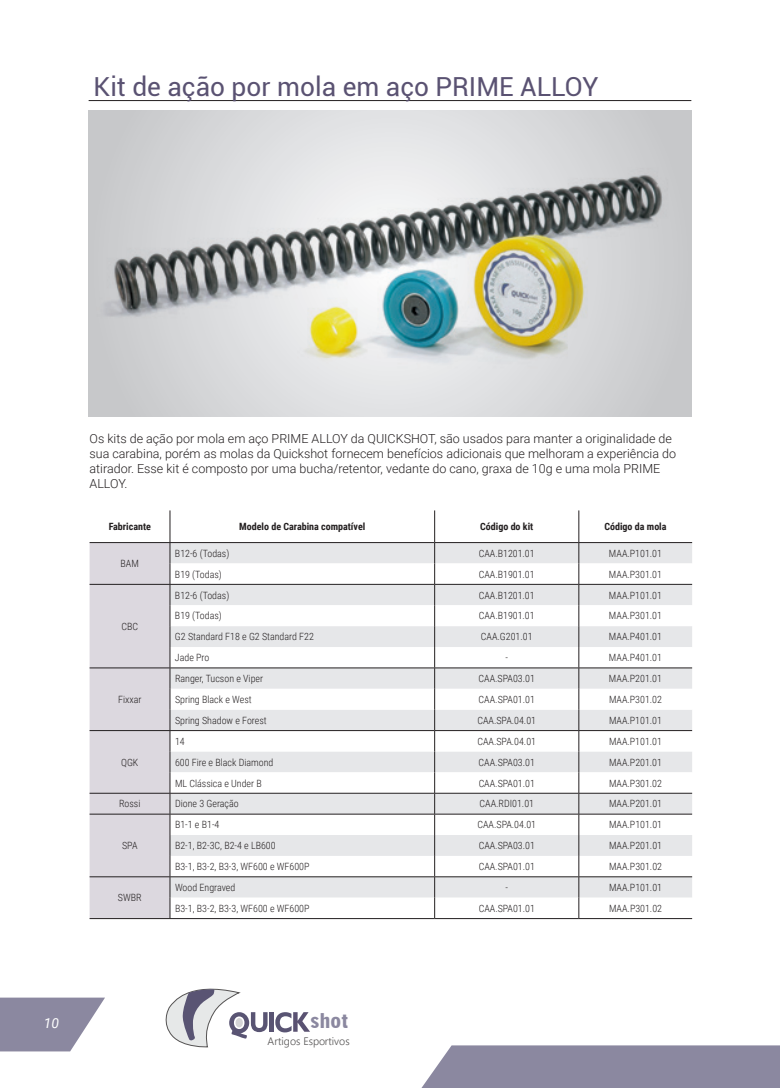
<style>
.page{position:relative;width:780px;height:1088px;background:#fff}
.page>*{position:absolute;margin:0;border:0;box-sizing:border-box;transform-origin:0 0}
.t1{font:26.25px "Roboto";color:#5a5272}
.t2{font:19.5px "Geometric 706 BT Black Condensed B";color:#8b88a0;scale:1.16 1}
.t3{font:italic 13.75px "Roboto";color:#fff}
.t4{font:300 12.5px/15px "Roboto";color:#231f20}
.t5{font:300 10.88px "Segoe UI";color:#545252}
.t6{font:300 10px "Roboto Condensed";color:#231f20}
.t7{font:700 10px "Roboto Condensed";color:#231f20}
</style>
<div class="page">
<div style="left:421px;top:1045px;width:359px;height:43px;background:#8b88a0"></div>
<svg style="left:0;top:997px;width:105px;height:54px"></svg>
<div style="left:269px;top:1012px;width:5px;height:20px;background:#595473"></div>
<svg style="left:275px;top:1012px;width:35px;height:20px"></svg>
<svg style="left:165px;top:988px;width:102px;height:60px"></svg>
<hr style="left:89px;top:100px;width:602px;height:1px;background:#231f20">
<img style="left:89px;top:110px;width:602px;height:306px">
<div style="left:171px;top:543px;width:521px;height:20px;background:#e6e7e9"></div>
<svg style="left:171px;top:563px;width:521px;height:355px"></svg>
<div style="left:90px;top:543px;width:81px;height:375px;background:#dcd8df"></div>
<svg style="left:434px;top:543px;width:1px;height:375px"></svg>
<svg style="left:578px;top:543px;width:1px;height:375px"></svg>
<hr style="left:170px;top:510px;width:1px;height:32px;background:#231f20">
<hr style="left:434px;top:510px;width:1px;height:32px;background:#231f20">
<hr style="left:578px;top:510px;width:1px;height:32px;background:#231f20">
<hr style="left:90px;top:542px;width:80px;height:1px;background:#231f20">
<hr style="left:170px;top:542px;width:264px;height:1px;background:#231f20">
<hr style="left:434px;top:542px;width:144px;height:1px;background:#231f20">
<hr style="left:578px;top:542px;width:114px;height:1px;background:#231f20">
<hr style="left:90px;top:584px;width:80px;height:1px;background:#231f20">
<hr style="left:90px;top:667px;width:80px;height:1px;background:#231f20">
<hr style="left:90px;top:730px;width:80px;height:1px;background:#231f20">
<hr style="left:90px;top:793px;width:80px;height:1px;background:#231f20">
<hr style="left:90px;top:814px;width:80px;height:1px;background:#231f20">
<hr style="left:90px;top:876px;width:80px;height:1px;background:#231f20">
<hr style="left:90px;top:918px;width:80px;height:1px;background:#231f20">
<hr style="left:170px;top:918px;width:264px;height:1px;background:#231f20">
<hr style="left:434px;top:918px;width:144px;height:1px;background:#231f20">
<hr style="left:578px;top:918px;width:114px;height:1px;background:#231f20">
<hr style="left:170px;top:584px;width:264px;height:1px;background:#231f20">
<hr style="left:434px;top:584px;width:144px;height:1px;background:#231f20">
<hr style="left:578px;top:584px;width:114px;height:1px;background:#231f20">
<hr style="left:170px;top:667px;width:264px;height:1px;background:#231f20">
<hr style="left:434px;top:667px;width:144px;height:1px;background:#231f20">
<hr style="left:578px;top:667px;width:114px;height:1px;background:#231f20">
<hr style="left:170px;top:730px;width:264px;height:1px;background:#231f20">
<hr style="left:434px;top:730px;width:144px;height:1px;background:#231f20">
<hr style="left:578px;top:730px;width:114px;height:1px;background:#231f20">
<hr style="left:170px;top:793px;width:264px;height:1px;background:#231f20">
<hr style="left:434px;top:793px;width:144px;height:1px;background:#231f20">
<hr style="left:578px;top:793px;width:114px;height:1px;background:#231f20">
<hr style="left:170px;top:814px;width:264px;height:1px;background:#231f20">
<hr style="left:434px;top:814px;width:144px;height:1px;background:#231f20">
<hr style="left:578px;top:814px;width:114px;height:1px;background:#231f20">
<hr style="left:170px;top:876px;width:264px;height:1px;background:#231f20">
<hr style="left:434px;top:876px;width:144px;height:1px;background:#231f20">
<hr style="left:578px;top:876px;width:114px;height:1px;background:#231f20">
<h1 class="t1" style="left:94px;top:68px;width:506px">Kit de ação por mola em aço PRIME ALLOY</h1>
<p class="t4" style="left:90px;top:430px;width:588px">Os kits de ação por mola em aço PRIME ALLOY da QUICKSHOT, são usados para manter a originalidade de sua carabina, porém as molas da Quickshot fornecem benefícios adicionais que melhoram a experiência do atirador. Esse kit é composto por uma bucha/retentor, vedante do cano, graxa de 10g e uma mola PRIME ALLOY.</p>
<p class="t7" style="left:109px;top:520px;width:44px">Fabricante</p>
<p class="t7" style="left:239px;top:520px;width:127px">Modelo de Carabina compatível</p>
<p class="t7" style="left:480px;top:520px;width:55px">Código do kit</p>
<p class="t7" style="left:604px;top:520px;width:64px">Código da mola</p>
<p class="t6" style="left:121px;top:557px;width:20px">BAM</p>
<p class="t6" style="left:175px;top:546px;width:56px">B12-6 (Todas)</p>
<p class="t6" style="left:478px;top:546px;width:57px">CAA.B1201.01</p>
<p class="t6" style="left:609px;top:546px;width:54px">MAA.P101.01</p>
<p class="t6" style="left:175px;top:567px;width:48px">B19 (Todas)</p>
<p class="t6" style="left:478px;top:567px;width:57px">CAA.B1901.01</p>
<p class="t6" style="left:609px;top:567px;width:54px">MAA.P301.01</p>
<p class="t6" style="left:121px;top:619px;width:18px">CBC</p>
<p class="t6" style="left:118px;top:692px;width:25px">Fixxar</p>
<p class="t6" style="left:121px;top:755px;width:19px">QGK</p>
<p class="t6" style="left:175px;top:588px;width:56px">B12-6 (Todas)</p>
<p class="t6" style="left:478px;top:588px;width:57px">CAA.B1201.01</p>
<p class="t6" style="left:609px;top:588px;width:54px">MAA.P101.01</p>
<p class="t6" style="left:175px;top:609px;width:48px">B19 (Todas)</p>
<p class="t6" style="left:478px;top:609px;width:57px">CAA.B1901.01</p>
<p class="t6" style="left:609px;top:609px;width:54px">MAA.P301.01</p>
<p class="t6" style="left:175px;top:630px;width:140px">G2 Standard F18 e G2 Standard F22</p>
<p class="t6" style="left:481px;top:630px;width:53px">CAA.G201.01</p>
<p class="t6" style="left:609px;top:630px;width:54px">MAA.P401.01</p>
<p class="t6" style="left:175px;top:651px;width:36px">Jade Pro</p>
<p class="t6" style="left:505px;top:651px;width:4px">-</p>
<p class="t6" style="left:609px;top:651px;width:54px">MAA.P401.01</p>
<p class="t6" style="left:175px;top:671px;width:90px">Ranger, Tucson e Viper</p>
<p class="t6" style="left:478px;top:671px;width:58px">CAA.SPA03.01</p>
<p class="t6" style="left:609px;top:671px;width:54px">MAA.P201.01</p>
<p class="t6" style="left:175px;top:692px;width:78px">Spring Black e West</p>
<p class="t6" style="left:478px;top:692px;width:58px">CAA.SPA01.01</p>
<p class="t6" style="left:609px;top:692px;width:54px">MAA.P301.02</p>
<p class="t6" style="left:175px;top:713px;width:93px">Spring Shadow e Forest</p>
<p class="t6" style="left:477px;top:713px;width:60px">CAA.SPA.04.01</p>
<p class="t6" style="left:609px;top:713px;width:54px">MAA.P101.01</p>
<p class="t6" style="left:175px;top:734px;width:11px">14</p>
<p class="t6" style="left:477px;top:734px;width:60px">CAA.SPA.04.01</p>
<p class="t6" style="left:609px;top:734px;width:54px">MAA.P101.01</p>
<p class="t6" style="left:175px;top:755px;width:100px">600 Fire e Black Diamond</p>
<p class="t6" style="left:478px;top:755px;width:58px">CAA.SPA03.01</p>
<p class="t6" style="left:609px;top:755px;width:54px">MAA.P201.01</p>
<p class="t6" style="left:175px;top:776px;width:88px">ML Clássica e Under B</p>
<p class="t6" style="left:478px;top:776px;width:58px">CAA.SPA01.01</p>
<p class="t6" style="left:609px;top:776px;width:54px">MAA.P301.02</p>
<p class="t6" style="left:119px;top:797px;width:23px">Rossi</p>
<p class="t6" style="left:175px;top:797px;width:65px">Dione 3 Geração</p>
<p class="t6" style="left:479px;top:797px;width:56px">CAA.RDI01.01</p>
<p class="t6" style="left:609px;top:797px;width:54px">MAA.P201.01</p>
<p class="t6" style="left:122px;top:839px;width:17px">SPA</p>
<p class="t6" style="left:175px;top:818px;width:46px">B1-1 e B1-4</p>
<p class="t6" style="left:477px;top:818px;width:60px">CAA.SPA.04.01</p>
<p class="t6" style="left:609px;top:818px;width:54px">MAA.P101.01</p>
<p class="t6" style="left:175px;top:839px;width:102px">B2-1, B2-3C, B2-4 e LB600</p>
<p class="t6" style="left:478px;top:839px;width:58px">CAA.SPA03.01</p>
<p class="t6" style="left:609px;top:839px;width:54px">MAA.P201.01</p>
<p class="t6" style="left:175px;top:859px;width:136px">B3-1, B3-2, B3-3, WF600 e WF600P</p>
<p class="t6" style="left:478px;top:859px;width:58px">CAA.SPA01.01</p>
<p class="t6" style="left:609px;top:859px;width:54px">MAA.P301.02</p>
<p class="t6" style="left:118px;top:891px;width:25px">SWBR</p>
<p class="t6" style="left:175px;top:880px;width:62px">Wood Engraved</p>
<p class="t6" style="left:505px;top:880px;width:4px">-</p>
<p class="t6" style="left:609px;top:880px;width:54px">MAA.P101.01</p>
<p class="t6" style="left:175px;top:901px;width:136px">B3-1, B3-2, B3-3, WF600 e WF600P</p>
<p class="t6" style="left:478px;top:901px;width:58px">CAA.SPA01.01</p>
<p class="t6" style="left:609px;top:901px;width:54px">MAA.P301.02</p>
<h3 class="t3" style="left:44px;top:1013px;width:17px">10</h3>
<h2 class="t2" style="left:310px;top:1009px;width:35px">shot</h2>
<p class="t5" style="left:267px;top:1031px;width:84px">Artigos Esportivos</p>
</div>
